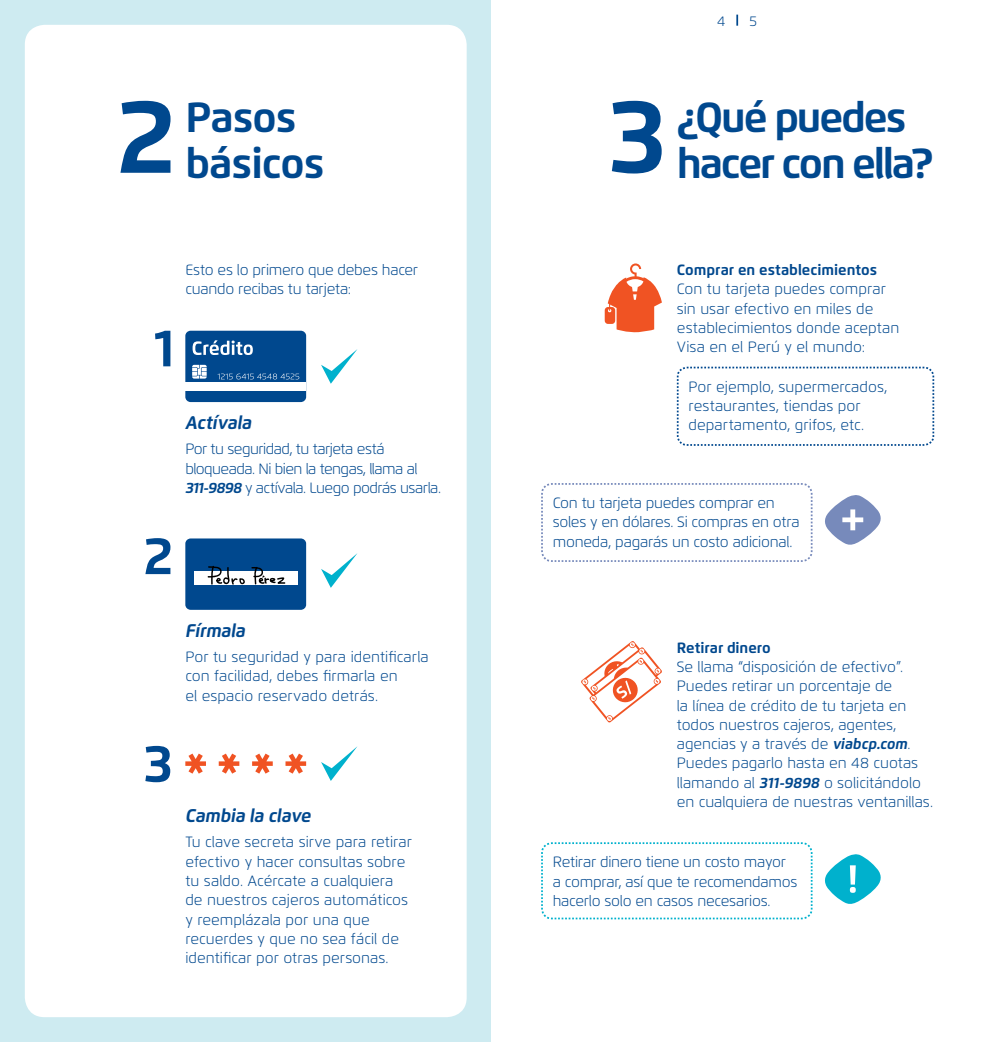
<style>
.page{position:relative;width:983px;height:1042px;background:#fff}
.page>*{position:absolute;margin:0;border:0;box-sizing:border-box;transform-origin:0 0}
.t1{font:700 105px "Flexo";color:#00488e}
.t2{font:700 52.5px "Flexo";color:#00488e}
.t3{font:700 42px "Flexo";letter-spacing:-.05em;color:#00488e}
.t4{font:700 42px "Flexo";letter-spacing:-.02em;color:#00488e}
.t5{font:italic 700 18.38px "Flexo";letter-spacing:-.01em;color:#00488e}
.t6{font:300 14.88px/19.2px "Flexo";letter-spacing:-.005em;color:#00488e}
.t7{font:300 14.88px/19.2px "Flexo";letter-spacing:-.04em;color:#00488e}
.t8{font:700 14.88px "Flexo";color:#00488e}
.t9{font:300 14px "Flexo";color:#00488e}
.s1{font-weight:700;font-style:italic}
</style>
<div class="page">
<div style="left:0;top:0;width:491px;height:1042px;background:#ceebf1"></div>
<div style="left:25px;top:25px;width:441px;height:992px;background:#fff;border-radius:20px"></div>
<svg style="left:736px;top:15px;width:2px;height:11px"></svg>
<svg style="left:676px;top:366px;width:258px;height:80px"></svg>
<svg style="left:541px;top:483px;width:272px;height:79px"></svg>
<svg style="left:541px;top:842px;width:272px;height:78px"></svg>
<svg style="left:825px;top:495px;width:56px;height:50px"></svg>
<svg style="left:825px;top:854px;width:56px;height:50px"></svg>
<svg style="left:604px;top:263px;width:57px;height:70px"></svg>
<svg style="left:321px;top:349px;width:36px;height:35px"></svg>
<svg style="left:321px;top:746px;width:36px;height:35px"></svg>
<svg style="left:185px;top:753px;width:21px;height:20px"></svg>
<svg style="left:219px;top:753px;width:20px;height:20px"></svg>
<svg style="left:252px;top:753px;width:21px;height:20px"></svg>
<svg style="left:285px;top:753px;width:21px;height:20px"></svg>
<svg style="left:321px;top:553px;width:36px;height:35px"></svg>
<div style="left:185px;top:538px;width:121px;height:72px;background:#00488e;border-radius:5px"></div>
<div style="left:194px;top:572px;width:103px;height:13px;background:#fff"></div>
<svg style="left:207px;top:565px;width:38px;height:20px"></svg>
<svg style="left:251px;top:567px;width:34px;height:18px"></svg>
<div style="left:185px;top:331px;width:121px;height:71px;background:#00488e;border-radius:5px"></div>
<div style="left:185px;top:383px;width:121px;height:8px;background:#fff"></div>
<svg style="left:217px;top:374px;width:82px;height:5px"></svg>
<svg style="left:192px;top:365px;width:15px;height:14px"></svg>
<svg style="left:192px;top:340px;width:61px;height:15px"></svg>
<svg style="left:581px;top:641px;width:81px;height:82px"></svg>
<h1 class="t1" style="left:116px;top:72px;width:61px">2</h1>
<h3 class="t3" style="left:185px;top:92px;width:113px">Pasos</h3>
<h3 class="t4" style="left:185px;top:137px;width:140px">básicos</h3>
<h2 class="t2" style="left:154px;top:316px;width:22px">1</h2>
<p class="t6" style="left:185px;top:260px;width:234px">Esto es lo primero que debes hacer cuando recibas tu tarjeta:</p>
<p class="t5" style="left:185px;top:411px;width:68px">Actívala</p>
<p class="t7" style="left:185px;top:440px;width:257px">Por tu seguridad, tu tarjeta está bloqueada. Ni bien la tengas, llama al<br><span class="s1">311-9898</span> y actívala. Luego podrás usarla.</p>
<h2 class="t2" style="left:143px;top:523px;width:31px">2</h2>
<p class="t5" style="left:185px;top:619px;width:62px">Fírmala</p>
<p class="t6" style="left:185px;top:647px;width:245px">Por tu seguridad y para identificarla con facilidad, debes firmarla en<br>el espacio reservado detrás.</p>
<h2 class="t2" style="left:143px;top:731px;width:31px">3</h2>
<p class="t5" style="left:185px;top:804px;width:127px">Cambia la clave</p>
<p class="t6" style="left:185px;top:832px;width:228px">Tu clave secreta sirve para retirar efectivo y hacer consultas sobre tu saldo. Acércate a cualquiera de nuestros cajeros automáticos y reemplázala por una que recuerdes y que no sea fácil de identificar por otras personas.</p>
<p class="t9" style="left:716px;top:12px;width:10px">4</p>
<p class="t9" style="left:749px;top:12px;width:9px">5</p>
<h1 class="t1" style="left:607px;top:72px;width:61px">3</h1>
<h3 class="t3" style="left:676px;top:92px;width:231px">¿Qué puedes</h3>
<h3 class="t3" style="left:676px;top:137px;width:258px">hacer con ella?</h3>
<p class="t8" style="left:676px;top:261px;width:202px">Comprar en establecimientos</p>
<p class="t6" style="left:676px;top:280px;width:224px">Con tu tarjeta puedes comprar sin usar efectivo en miles de establecimientos donde aceptan<br>Visa en el Perú y el mundo:</p>
<p class="t6" style="left:688px;top:377px;width:200px">Por ejemplo, supermercados, restaurantes, tiendas por departamento, grifos, etc.</p>
<p class="t6" style="left:552px;top:493px;width:248px">Con tu tarjeta puedes comprar en soles y en dólares. Si compras en otra moneda, pagarás un costo adicional.</p>
<p class="t8" style="left:676px;top:638px;width:95px">Retirar dinero</p>
<p class="t6" style="left:676px;top:657px;width:258px">Se llama “disposición de efectivo”.<br>Puedes retirar un porcentaje de<br>la línea de crédito de tu tarjeta en todos nuestros cajeros, agentes, agencias y a través de <span class="s1">viabcp.com</span>.<br>Puedes pagarlo hasta en 48 cuotas llamando al <span class="s1">311-9898</span> o solicitándolo en cualquiera de nuestras ventanillas.</p>
<p class="t6" style="left:552px;top:852px;width:246px">Retirar dinero tiene un costo mayor a comprar, así que te recomendamos hacerlo solo en casos necesarios.</p>
</div>
